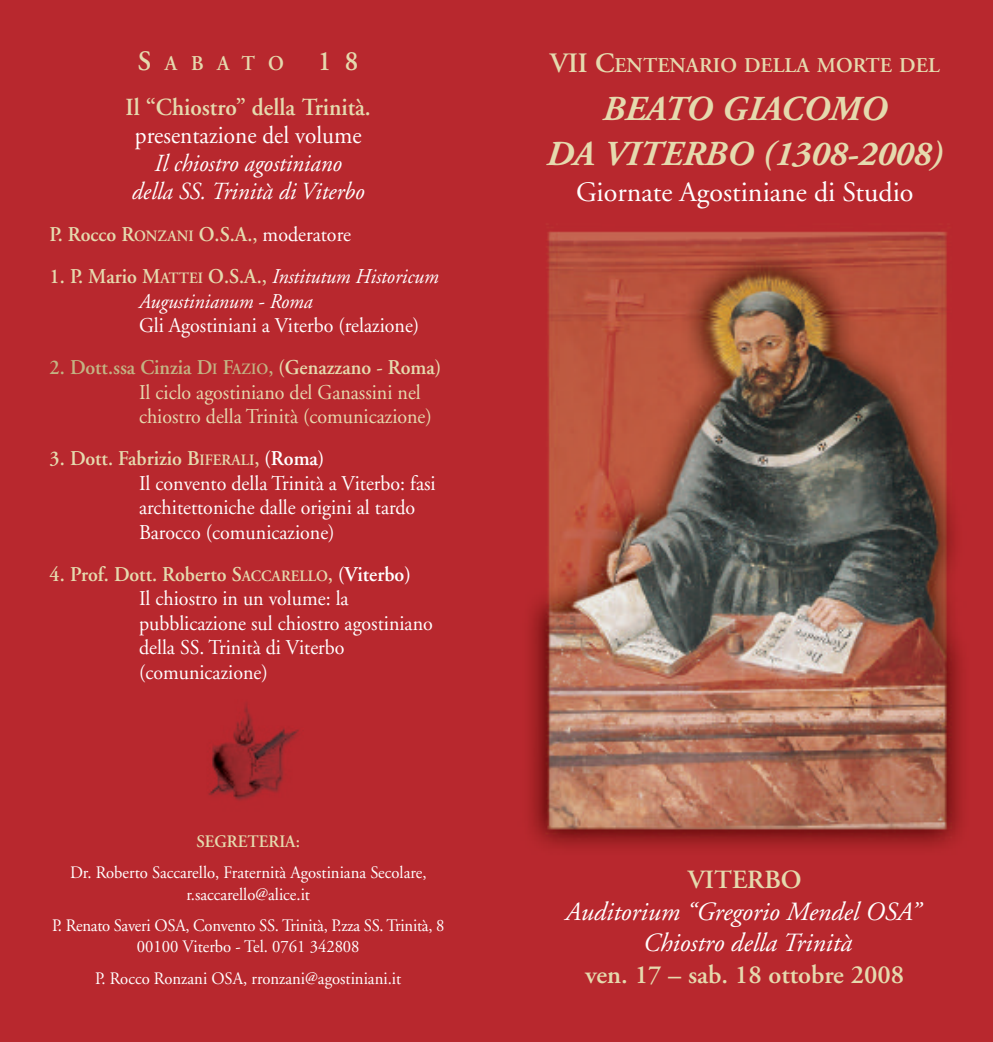
<style>
.page{position:relative;width:993px;height:1042px;background:#fff}
.page>*{position:absolute;margin:0;border:0;box-sizing:border-box;transform-origin:0 0}
.t1{font:italic 700 35px/44.4px "Adobe Garamond";color:#e5daae;text-align:center}
.t2{font:28px "Adobe Garamond";color:#fff}
.t3{font:italic 26.25px/31.5px "Adobe Garamond";color:#fff;text-align:center}
.t4{font:600 26.25px "Adobe Garamond";color:#e5daae}
.t5{font:italic 24.5px/28px "Adobe Garamond";color:#fff;text-align:center;scale:.95 1}
.t6{font:600 24.5px "Adobe Garamond";color:#e5daae;scale:.95 1}
.t7{font:24.5px "Adobe Garamond";color:#fff;scale:.95 1}
.t8{font:21px/24.5px "Adobe Garamond";color:#fff;scale:.95 1}
.t9{font:21px/24.5px "Adobe Garamond";color:#e5daae;scale:.95 1}
.t10{font:italic 21px/24.5px "Adobe Garamond";color:#fff;scale:.95 1}
.t11{font:600 21px "Adobe Garamond";color:#e5daae;scale:.95 1}
.t12{font:600 21px "Adobe Garamond";color:#e5daae}
.t13{font:17.5px/21px "Adobe Garamond";color:#fff;text-align:center;scale:.95 1}
.t14{font:600 17.5px "Adobe Garamond";color:#e5daae;scale:.95 1}
.s1{font-size:28px}
.s2{font-size:15.75px}
.s3{font-weight:400;color:#fff}
.s4{font-weight:600;font-style:normal;color:#e5daae}
.s5{font-weight:600;font-style:normal;font-size:15.75px;color:#e5daae}
.s6{font-weight:600;color:#c3b383}
.s7{font-weight:600;font-size:15.75px;color:#c3b383}
.s8{font-weight:600}
.s9{font-weight:600;color:#e5daae}
.s10{font-weight:600;font-size:15.75px;color:#e5daae}
</style>
<div class="page">
<img style="left:0;top:0;width:992px;height:1042px">
<img style="left:193px;top:699px;width:110px;height:116px">
<p class="t11" style="left:138px;top:55px;width:233px"><span class="s1">S</span>ABATO <span class="s1">18</span></p>
<p class="t6" style="left:126px;top:98px;width:259px">Il “Chiostro” della Trinità.</p>
<p class="t7" style="left:135px;top:126px;width:240px">presentazione del volume</p>
<p class="t5" style="left:132px;top:152px;width:246px">Il chiostro agostiniano della SS. Trinità di Viterbo</p>
<p class="t11" style="left:50px;top:226px;width:318px">P. Rocco R<span class="s2">ONZANI</span> O.S.A., <span class="s3">moderatore</span></p>
<p class="t10" style="left:139px;top:266px;width:317px;text-indent:-89px"><span class="s4">1. P. Mario M</span><span class="s5">ATTEI</span> <span class="s4">O.S.A.,</span> Institutum Historicum<br>Augustinianum - Roma</p>
<p class="t8" style="left:139px;top:315px;width:296px">Gli Agostiniani a Viterbo (relazione)</p>
<p class="t9" style="left:139px;top:357px;width:319px;text-indent:-89px"><span class="s6">2. Dott.ssa Cinzia D</span><span class="s7">I</span> <span class="s6">F</span><span class="s7">AZIO</span><span class="s6">,</span> <span class="s8">(Genazzano - Roma)<br></span>Il ciclo agostiniano del Ganassini nel chiostro della Trinità (comunicazione)</p>
<p class="t8" style="left:139px;top:448px;width:314px;text-indent:-89px"><span class="s9">3. Dott. Fabrizio B</span><span class="s10">IFERALI</span><span class="s9">,</span> <span class="s8">(Roma)<br></span>Il convento della Trinità a Viterbo: fasi architettoniche dalle origini al tardo Barocco (comunicazione)</p>
<p class="t8" style="left:139px;top:564px;width:311px;text-indent:-89px"><span class="s9">4. Prof. Dott. Roberto S</span><span class="s10">ACCARELLO</span><span class="s9">,</span> <span class="s8">(Viterbo)<br></span>Il chiostro in un volume: la pubblicazione sul chiostro agostiniano della SS. Trinità di Viterbo (comunicazione)</p>
<p class="t14" style="left:196px;top:834px;width:110px">SEGRETERIA:</p>
<p class="t13" style="left:70px;top:864px;width:376px">Dr. Roberto Saccarello, Fraternità Agostiniana Secolare, r.saccarello@alice.it</p>
<p class="t13" style="left:52px;top:916px;width:414px">P. Renato Saveri OSA, Convento SS. Trinità, P.zza SS. Trinità, 8<br>00100 Viterbo - Tel. 0761 342808</p>
<p class="t13" style="left:95px;top:969px;width:323px">P. Rocco Ronzani OSA, rronzani@agostiniani.it</p>
<p class="t12" style="left:549px;top:57px;width:391px"><span class="s1">VII C</span>ENTENARIO DELLA MORTE DEL</p>
<h1 class="t1" style="left:546px;top:90px;width:398px">BEATO GIACOMO<br>DA VITERBO (1308-2008)</h1>
<h2 class="t2" style="left:576px;top:181px;width:339px">Giornate Agostiniane di Studio</h2>
<p class="t4" style="left:687px;top:869px;width:115px">VITERBO</p>
<p class="t3" style="left:565px;top:898px;width:356px">Auditorium “Gregorio Mendel OSA”<br>Chiostro della Trinità</p>
<p class="t4" style="left:585px;top:964px;width:320px">ven. 17 – sab. 18 ottobre 2008</p>
</div>
